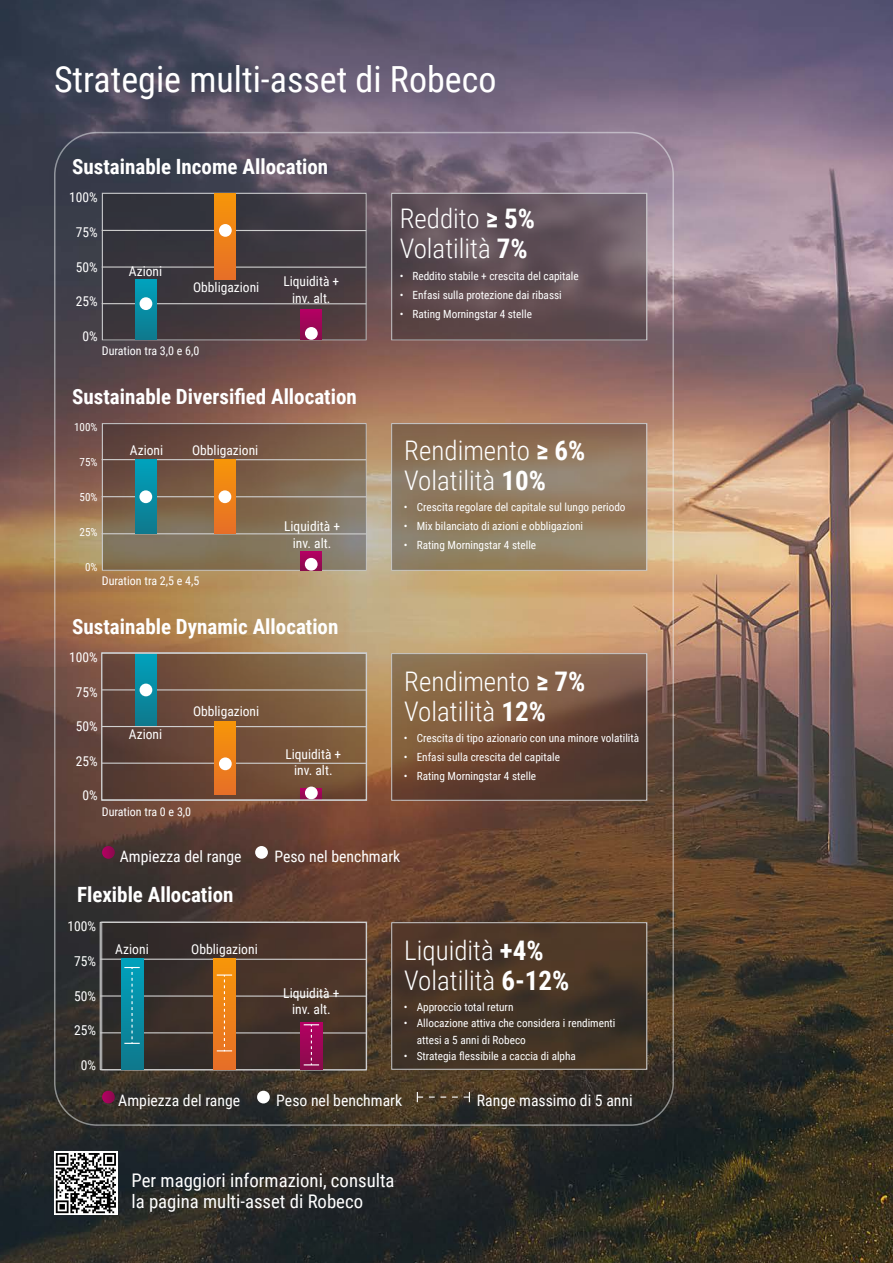
<style>
.page{position:relative;width:893px;height:1263px;background:#fff}
.page>*{position:absolute;margin:0;border:0;box-sizing:border-box;transform-origin:0 0}
.Leestekst{font:36px "Roboto Condensed";color:#fff}
.Inleidende_tekst{font:300 27px/30px "Roboto Condensed";color:#fff}
.Paragraafkop_12pts{font:700 21px "Roboto Condensed";color:#fff}
.Inleidende_tekst-2{font:18.75px/21px "Roboto Condensed";color:#fff}
.Inleidende_tekst-3{font:15.75px "Roboto Condensed";color:#fff}
.t1{font:13.65px/16.6px "Roboto Condensed";color:#fff;text-align:center}
.t2{font:13.5px/16.5px "Roboto Condensed";color:#fff;text-align:center}
.Inleidende_tekst-4{font:12px "Roboto Condensed";color:#fff}
.t3{font:11.25px/16.5px "Roboto Condensed";color:#fff}
.t4{font:11.1px "Roboto Condensed";color:#fff}
.s1{font-weight:700}
</style>
<div class="page">
<img style="left:0;top:0;width:893px;height:1263px">
<div style="left:255px;top:846px;width:13px;height:13px;background:#fff;border-radius:50%"></div>
<svg style="left:102px;top:846px;width:13px;height:13px"></svg>
<svg style="left:391px;top:423px;width:257px;height:148px;background:#917b62"></svg>
<svg style="left:391px;top:653px;width:257px;height:148px;background:#72533e"></svg>
<svg style="left:391px;top:192px;width:257px;height:149px;background:#645359"></svg>
<svg style="left:101px;top:423px;width:266px;height:148px;background:#7c6753"></svg>
<hr style="left:102px;top:459px;width:264px;height:1px;background:#cfcfcf">
<hr style="left:102px;top:496px;width:264px;height:1px;background:#cfcfcf">
<hr style="left:102px;top:533px;width:264px;height:1px;background:#cfcfcf">
<div style="left:135px;top:460px;width:21px;height:73px;background:linear-gradient(to bottom,#00a2bd,#0f798d)"></div>
<svg style="left:301px;top:551px;width:21px;height:19px"></svg>
<div style="left:139px;top:490px;width:13px;height:13px;background:#fff;border-radius:50%"></div>
<div style="left:214px;top:460px;width:22px;height:73px;background:linear-gradient(to bottom,#f7960a,#e7702a)"></div>
<div style="left:219px;top:490px;width:12px;height:13px;background:#fff;border-radius:50%"></div>
<div style="left:305px;top:558px;width:13px;height:13px;background:#fff;border-radius:50%"></div>
<svg style="left:101px;top:192px;width:266px;height:149px;background:#423b41"></svg>
<hr style="left:102px;top:230px;width:264px;height:1px;background:#cfcfcf">
<hr style="left:102px;top:266px;width:264px;height:2px;background:#cfcfcf">
<hr style="left:102px;top:303px;width:264px;height:1px;background:#cfcfcf">
<div style="left:135px;top:280px;width:22px;height:60px;background:linear-gradient(to bottom,#06a4bf,#107a8e)"></div>
<div style="left:301px;top:310px;width:21px;height:30px;background:linear-gradient(to bottom,#b30062,#8c1150)"></div>
<div style="left:215px;top:194px;width:21px;height:86px;background:linear-gradient(to bottom,#f79608,#e66f27)"></div>
<div style="left:140px;top:297px;width:12px;height:13px;background:#fff;border-radius:50%"></div>
<div style="left:219px;top:224px;width:13px;height:13px;background:#fff;border-radius:50%"></div>
<div style="left:305px;top:327px;width:13px;height:13px;background:#fff;border-radius:50%"></div>
<svg style="left:101px;top:652px;width:267px;height:149px;background:#71523c"></svg>
<hr style="left:102px;top:689px;width:264px;height:2px;background:#cfcfcf">
<hr style="left:102px;top:726px;width:264px;height:1px;background:#cfcfcf">
<hr style="left:102px;top:762px;width:264px;height:2px;background:#cfcfcf">
<div style="left:135px;top:653px;width:22px;height:73px;background:linear-gradient(to bottom,#04a4bf,#137a8e)"></div>
<svg style="left:301px;top:788px;width:21px;height:10px"></svg>
<div style="left:215px;top:721px;width:21px;height:74px;background:linear-gradient(to bottom,#f79608,#e66f28)"></div>
<div style="left:140px;top:684px;width:12px;height:12px;background:#fff;border-radius:50%"></div>
<div style="left:219px;top:757px;width:13px;height:13px;background:#fff;border-radius:50%"></div>
<div style="left:305px;top:786px;width:13px;height:13px;background:#fff;border-radius:50%"></div>
<div style="left:101px;top:653px;width:266px;height:147px;border:1px solid #cfcfcf"></div>
<svg style="left:54px;top:1151px;width:64px;height:64px"></svg>
<svg style="left:56px;top:1153px;width:60px;height:60px"></svg>
<svg style="left:417px;top:1092px;width:53px;height:10px"></svg>
<div style="left:257px;top:1091px;width:13px;height:12px;background:#fff;border-radius:50%"></div>
<svg style="left:102px;top:1091px;width:13px;height:12px"></svg>
<svg style="left:391px;top:922px;width:257px;height:148px;background:#483729"></svg>
<svg style="left:101px;top:921px;width:267px;height:150px;background:#4f4139"></svg>
<p class="Leestekst" style="left:54px;top:54px;width:444px">Strategie multi-asset di Robeco</p>
<p class="Paragraafkop_12pts" style="left:72px;top:152px;width:257px">Sustainable Income Allocation</p>
<p class="t2" style="left:69px;top:189px;width:30px">100%</p>
<p class="t2" style="left:76px;top:223px;width:23px">75%</p>
<p class="t2" style="left:76px;top:258px;width:23px">50%</p>
<p class="t2" style="left:76px;top:293px;width:23px">25%</p>
<p class="t2" style="left:83px;top:327px;width:17px">0%</p>
<p class="t2" style="left:129px;top:263px;width:35px">Azioni</p>
<p class="t2" style="left:193px;top:279px;width:68px">Obbligazioni</p>
<p class="Inleidende_tekst-4" style="left:102px;top:343px;width:99px">Duration tra 3,0 e 6,0</p>
<p class="t2" style="left:283px;top:273px;width:57px">Liquidità + inv. alt.</p>
<p class="Paragraafkop_12pts" style="left:72px;top:382px;width:286px">Sustainable Diversified Allocation</p>
<p class="t4" style="left:74px;top:420px;width:25px">100%</p>
<p class="t4" style="left:80px;top:455px;width:19px">75%</p>
<p class="t4" style="left:80px;top:490px;width:19px">50%</p>
<p class="t4" style="left:80px;top:525px;width:19px">25%</p>
<p class="t4" style="left:85px;top:560px;width:14px">0%</p>
<p class="t2" style="left:130px;top:441px;width:35px">Azioni</p>
<p class="t2" style="left:192px;top:441px;width:68px">Obbligazioni</p>
<p class="Inleidende_tekst-4" style="left:102px;top:573px;width:99px">Duration tra 2,5 e 4,5</p>
<p class="t2" style="left:284px;top:518px;width:57px">Liquidità + inv. alt.</p>
<p class="Paragraafkop_12pts" style="left:72px;top:611px;width:268px">Sustainable Dynamic Allocation</p>
<p class="t2" style="left:69px;top:648px;width:30px">100%</p>
<p class="t2" style="left:76px;top:683px;width:23px">75%</p>
<p class="t2" style="left:76px;top:718px;width:23px">50%</p>
<p class="t2" style="left:76px;top:752px;width:23px">25%</p>
<p class="t2" style="left:83px;top:787px;width:17px">0%</p>
<p class="t2" style="left:129px;top:726px;width:35px">Azioni</p>
<p class="t2" style="left:193px;top:702px;width:68px">Obbligazioni</p>
<p class="Inleidende_tekst-4" style="left:102px;top:803px;width:91px">Duration tra 0 e 3,0</p>
<p class="t2" style="left:285px;top:745px;width:57px">Liquidità + inv. alt.</p>
<p class="Inleidende_tekst" style="left:400px;top:203px;width:137px">Reddito <span class="s1">≥ 5%<br></span>Volatilità <span class="s1">7%</span></p>
<p class="t3" style="left:400px;top:267px;width:181px">• Reddito stabile + crescita del capitale</p>
<p class="t3" style="left:400px;top:286px;width:164px">• Enfasi sulla protezione dai ribassi</p>
<p class="t3" style="left:400px;top:305px;width:134px">• Rating Morningstar 4 stelle</p>
<p class="Inleidende_tekst" style="left:404px;top:434px;width:183px">Rendimento <span class="s1">≥ 6%<br></span>Volatilità <span class="s1">10%</span></p>
<p class="t3" style="left:404px;top:498px;width:223px">• Crescita regolare del capitale sul lungo periodo</p>
<p class="t3" style="left:404px;top:517px;width:181px">• Mix bilanciato di azioni e obbligazioni</p>
<p class="t3" style="left:404px;top:537px;width:134px">• Rating Morningstar 4 stelle</p>
<p class="Inleidende_tekst" style="left:404px;top:665px;width:183px">Rendimento <span class="s1">≥ 7%<br></span>Volatilità <span class="s1">12%</span></p>
<p class="t3" style="left:404px;top:729px;width:237px">• Crescita di tipo azionario con una minore volatilità</p>
<p class="t3" style="left:404px;top:748px;width:158px">• Enfasi sulla crescita del capitale</p>
<p class="t3" style="left:404px;top:767px;width:134px">• Rating Morningstar 4 stelle</p>
<p class="Inleidende_tekst-3" style="left:120px;top:845px;width:123px">Ampiezza del range</p>
<p class="Inleidende_tekst-3" style="left:274px;top:845px;width:127px">Peso nel benchmark</p>
<p class="Paragraafkop_12pts" style="left:77px;top:879px;width:158px">Flexible Allocation</p>
<p class="t1" style="left:68px;top:917px;width:30px">100%</p>
<p class="t1" style="left:74px;top:952px;width:24px">75%</p>
<p class="t1" style="left:74px;top:987px;width:24px">50%</p>
<p class="t1" style="left:74px;top:1022px;width:24px">25%</p>
<p class="t1" style="left:81px;top:1056px;width:17px">0%</p>
<p class="t1" style="left:115px;top:940px;width:35px">Azioni</p>
<p class="t1" style="left:191px;top:940px;width:68px">Obbligazioni</p>
<p class="t1" style="left:283px;top:984px;width:58px">Liquidità + inv. alt.</p>
<p class="Inleidende_tekst" style="left:404px;top:934px;width:167px">Liquidità <span class="s1">+4%<br></span>Volatilità <span class="s1">6-12%</span></p>
<p class="t3" style="left:404px;top:998px;width:111px">• Approccio total return</p>
<p class="t3" style="left:417px;top:1014px;width:200px;text-indent:-13px">• Allocazione attiva che considera i rendimenti attesi a 5 anni di Robeco</p>
<p class="t3" style="left:404px;top:1047px;width:174px">• Strategia flessibile a caccia di alpha</p>
<p class="Inleidende_tekst-3" style="left:118px;top:1090px;width:123px">Ampiezza del range</p>
<p class="Inleidende_tekst-3" style="left:276px;top:1090px;width:127px">Peso nel benchmark</p>
<p class="Inleidende_tekst-3" style="left:477px;top:1090px;width:157px">Range massimo di 5 anni</p>
<p class="Inleidende_tekst-2" style="left:131px;top:1169px;width:265px">Per maggiori informazioni, consulta la pagina multi-asset di Robeco</p>
</div>
